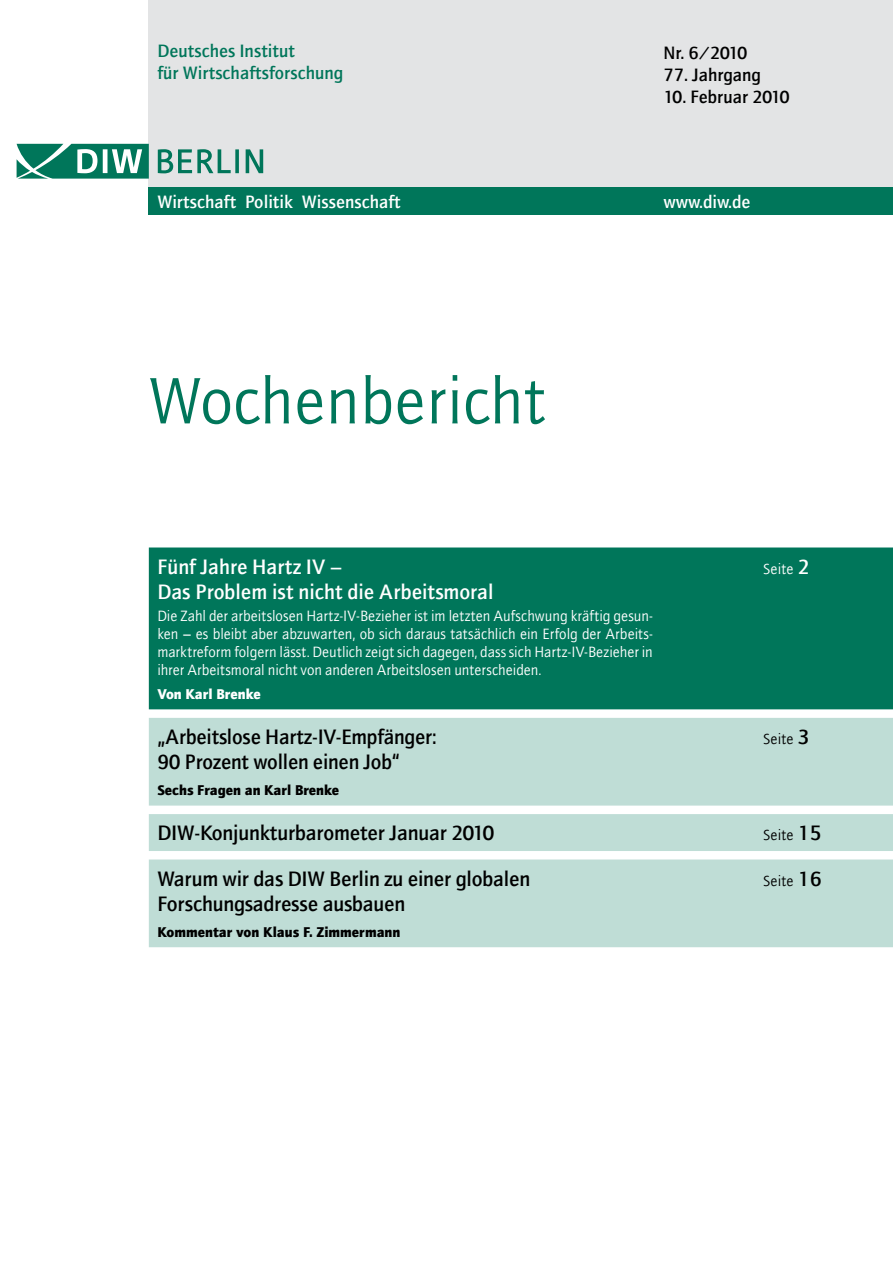
<style>
.page{position:relative;width:893px;height:1263px;background:#fff}
.page>*{position:absolute;margin:0;border:0;box-sizing:border-box;transform-origin:0 0}
.t1{font:66px "AT Quay Sans";color:#00765a}
.t2{font:500 21px/25.2px "AT Quay Sans";letter-spacing:-.01em;color:#000}
.t3{font:500 21px/25.2px "AT Quay Sans";color:#fff}
.t4{font:500 18px/21.6px "AT Quay Sans";color:#00765a}
.t5{font:500 18px "AT Quay Sans";color:#fff}
.t6{font:500 18px "AT Quay Sans";color:#000}
.t7{font:15px/18px "AT Quay Sans";letter-spacing:-.005em;color:#fff;text-align:justify}
.t8{font:15px "AT Quay Sans";color:#000}
.t9{font:900 14.25px "AT Quay Sans";color:#000}
.t10{font:900 14.25px "AT Quay Sans";color:#fff}
.s1{font-weight:500}
.s2{font-weight:500;font-size:21px}
</style>
<div class="page">
<div style="left:149px;top:0;width:744px;height:187px;background:#e3e4e5"></div>
<div style="left:149px;top:187px;width:744px;height:27px;background:#00765a"></div>
<svg style="left:17px;top:144px;width:132px;height:35px"></svg>
<svg style="left:158px;top:149px;width:105px;height:24px"></svg>
<div style="left:149px;top:547px;width:744px;height:162px;background:#00765a"></div>
<svg style="left:149px;top:718px;width:744px;height:229px;background:#c3dfd9"></svg>
<p class="t4" style="left:157px;top:40px;width:187px">Deutsches Institut<br>für Wirtschaftsforschung</p>
<p class="t6" style="left:663px;top:43px;width:85px">Nr. 6/2010</p>
<p class="t6" style="left:663px;top:64px;width:99px">77. Jahrgang</p>
<p class="t6" style="left:663px;top:86px;width:128px">10. Februar 2010</p>
<p class="t5" style="left:157px;top:191px;width:245px">Wirtschaft Politik Wissenschaft</p>
<p class="t5" style="left:663px;top:191px;width:88px">www.diw.de</p>
<h1 class="t1" style="left:149px;top:362px;width:399px">Wochenbericht</h1>
<h2 class="t3" style="left:157px;top:554px;width:338px">Fünf Jahre Hartz IV –<br>Das Problem ist nicht die Arbeitsmoral</h2>
<p class="t7" style="left:157px;top:607px;width:497px">Die Zahl der arbeitslosen Hartz-IV-Bezieher ist im letzten Aufschwung kräftig gesun&shy;ken <span class="s1">–</span> es bleibt aber abzuwarten, ob sich daraus tatsächlich ein Erfolg der Arbeits&shy;marktreform folgern lässt. Deutlich zeigt sich dagegen, dass sich Hartz-IV-Bezieher in ihrer Arbeitsmoral nicht von anderen Arbeitslosen unterscheiden.</p>
<p class="t10" style="left:157px;top:685px;width:105px">Von Karl Brenke</p>
<h2 class="t2" style="left:157px;top:724px;width:281px">„Arbeitslose Hartz-IV-Empfänger:<br>90 Prozent wollen einen Job“</h2>
<p class="t9" style="left:157px;top:781px;width:183px">Sechs Fragen an Karl Brenke</p>
<p class="t7" style="left:764px;top:559px;width:48px">Seite <span class="s2">2</span></p>
<p class="t8" style="left:764px;top:730px;width:48px">Seite <span class="s2">3</span></p>
<h2 class="t2" style="left:157px;top:820px;width:339px">DIW-Konjunkturbarometer Januar 2010</h2>
<p class="t8" style="left:764px;top:826px;width:60px">Seite <span class="s2">15</span></p>
<h2 class="t2" style="left:157px;top:866px;width:374px">Warum wir das DIW Berlin zu einer globalen<br>Forschungsadresse ausbauen</h2>
<p class="t9" style="left:157px;top:923px;width:245px">Kommentar von Klaus F. Zimmermann</p>
<p class="t8" style="left:764px;top:872px;width:60px">Seite <span class="s2">16</span></p>
</div>
